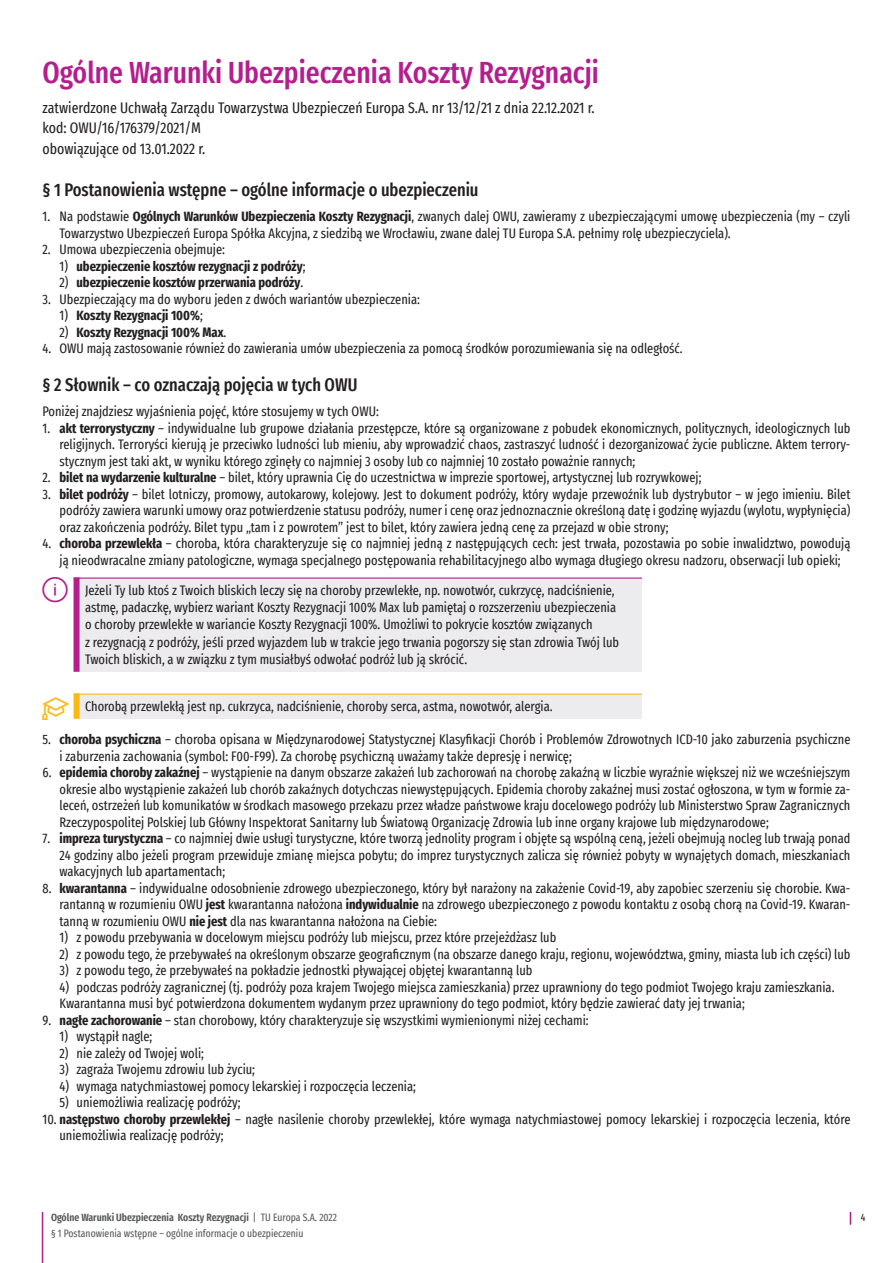
<style>
.page{position:relative;width:893px;height:1263px;background:#fff}
.page>*{position:absolute;margin:0;border:0;box-sizing:border-box;transform-origin:0 0}
.t1{font:500 extra-condensed 30px "Fira Sans";color:#b41e8d}
.t2{font:500 extra-condensed 18px "Fira Sans";color:#231f20}
.t3{font:extra-condensed 15px/20.7px "Fira Sans";color:#231f20}
.t4{font:extra-condensed 13.5px/16.5px "Fira Sans";color:#231f20}
.t5{font:700 extra-condensed 13.5px "Fira Sans";color:#231f20}
.t6{font:600 extra-condensed 10.5px "Fira Sans";color:#57585a}
.t7{font:extra-condensed 10.5px "Fira Sans";color:#57585a}
.t8{font:extra-condensed 10.5px "Fira Sans";color:#231f20}
.s1{font-weight:700}
.s2{font-weight:400}
.s3{font-family:"Segoe MDL2 Assets";font-stretch:normal;font-size:27px;color:#fcb814}
</style>
<div class="page">
<svg style="left:850px;top:1212px;width:1px;height:13px"></svg>
<hr style="left:42px;top:1212px;width:1px;height:51px;background:#b41e8d">
<div style="left:77px;top:578px;width:565px;height:94px;background:#ececee"></div>
<div style="left:74px;top:577px;width:6px;height:95px;background:#b41e8d"></div>
<hr style="left:74px;top:577px;width:568px;height:2px;background:#b41e8d">
<div style="left:77px;top:694px;width:565px;height:25px;background:#ececee"></div>
<div style="left:74px;top:693px;width:6px;height:26px;background:#fcb814"></div>
<hr style="left:74px;top:693px;width:568px;height:2px;background:#fcb814">
<h1 class="t1" style="left:43px;top:49px;width:558px">Ogólne Warunki Ubezpieczenia Koszty Rezygnacji</h1>
<p class="t3" style="left:43px;top:97px;width:553px">zatwierdzone Uchwałą Zarządu Towarzystwa Ubezpieczeń Europa S.A. nr 13/12/21 z dnia 22.12.2021 r. kod: OWU/16/176379/2021/M<br>obowiązujące od 13.01.2022 r.</p>
<h2 class="t2" style="left:43px;top:176px;width:437px">§ 1 Postanowienia wstępne – ogólne informacje o ubezpieczeniu</h2>
<p class="t4" style="left:60px;top:208px;width:792px;text-indent:-17px">1. Na podstawie <span class="s1">Ogólnych Warunków Ubezpieczenia Koszty Rezygnacji</span>, zwanych dalej OWU, zawieramy z ubezpieczającymi umowę ubezpieczenia (my – czyli<br>Towarzystwo Ubezpieczeń Europa Spółka Akcyjna, z siedzibą we Wrocławiu, zwane dalej TU Europa S.A. pełnimy rolę ubezpieczyciela).</p>
<p class="t4" style="left:43px;top:241px;width:184px">2. Umowa ubezpieczenia obejmuje:</p>
<p class="t5" style="left:60px;top:255px;width:248px"><span class="s2">1)</span> ubezpieczenie kosztów rezygnacji z podróży<span class="s2">;</span></p>
<p class="t5" style="left:60px;top:271px;width:245px"><span class="s2">2)</span> ubezpieczenie kosztów przerwania podróży<span class="s2">.</span></p>
<p class="t4" style="left:43px;top:291px;width:379px">3. Ubezpieczający ma do wyboru jeden z dwóch wariantów ubezpieczenia:</p>
<p class="t5" style="left:60px;top:304px;width:145px"><span class="s2">1)</span> Koszty Rezygnacji 100%<span class="s2">;</span></p>
<p class="t5" style="left:60px;top:321px;width:168px"><span class="s2">2)</span> Koszty Rezygnacji 100% Max<span class="s2">.</span></p>
<p class="t4" style="left:43px;top:340px;width:642px">4. OWU mają zastosowanie również do zawierania umów ubezpieczenia za pomocą środków porozumiewania się na odległość.</p>
<h2 class="t2" style="left:43px;top:371px;width:316px">§ 2 Słownik – co oznaczają pojęcia w tych OWU</h2>
<p class="t4" style="left:43px;top:403px;width:338px">Poniżej znajdziesz wyjaśnienia pojęć, które stosujemy w tych OWU:</p>
<p class="t4" style="left:60px;top:420px;width:792px;text-align:justify;text-indent:-17px">1. <span class="s1">akt terrorystyczny</span> – indywidualne lub grupowe działania przestępcze, które są organizowane z pobudek ekonomicznych, politycznych, ideologicznych lub religijnych. Terroryści kierują je przeciwko ludności lub mieniu, aby wprowadzić chaos, zastraszyć ludność i dezorganizować życie publiczne. Aktem terrory&shy;stycznym jest taki akt, w wyniku którego zginęły co najmniej 3 osoby lub co najmniej 10 zostało poważnie rannych;</p>
<p class="t4" style="left:43px;top:469px;width:661px">2. <span class="s1">bilet na wydarzenie kulturalne</span> – bilet, który uprawnia Cię do uczestnictwa w imprezie sportowej, artystycznej lub rozrywkowej;</p>
<p class="t4" style="left:60px;top:486px;width:792px;text-align:justify;text-indent:-17px">3. <span class="s1">bilet podróży</span> – bilet lotniczy, promowy, autokarowy, kolejowy. Jest to dokument podróży, który wydaje przewoźnik lub dystrybutor – w jego imieniu. Bilet podróży zawiera warunki umowy oraz potwierdzenie statusu podróży, numer i cenę oraz jednoznacznie określoną datę i godzinę wyjazdu (wylotu, wypłynięcia) oraz zakończenia podróży. Bilet typu „tam i z powrotem” jest to bilet, który zawiera jedną cenę za przejazd w obie strony;</p>
<p class="t4" style="left:43px;top:535px;width:809px;text-align:center">4. <span class="s1">choroba przewlekła</span> – choroba, która charakteryzuje się co najmniej jedną z następujących cech: jest trwała, pozostawia po sobie inwalidztwo, powodują ją nieodwracalne zmiany patologiczne, wymaga specjalnego postępowania rehabilitacyjnego albo wymaga długiego okresu nadzoru, obserwacji lub opieki;</p>
<p class="t4" style="left:85px;top:581px;width:536px;line-height:17.2px">Jeżeli Ty lub ktoś z Twoich bliskich leczy się na choroby przewlekłe, np. nowotwór, cukrzycę, nadciśnienie, astmę, padaczkę, wybierz wariant Koszty Rezygnacji 100% Max lub pamiętaj o rozszerzeniu ubezpieczenia o choroby przewlekłe w wariancie Koszty Rezygnacji 100%. Umożliwi to pokrycie kosztów związanych<br>z rezygnacją z podróży, jeśli przed wyjazdem lub w trakcie jego trwania pogorszy się stan zdrowia Twój lub Twoich bliskich, a w związku z tym musiałbyś odwołać podróż lub ją skrócić.</p>
<p class="t4" style="left:43px;top:698px;width:512px"><span class="s3">ê</span> Chorobą przewlekłą jest np. cukrzyca, nadciśnienie, choroby serca, astma, nowotwór, alergia.</p>
<p class="t4" style="left:60px;top:731px;width:792px;text-indent:-17px">5. <span class="s1">choroba psychiczna</span> – choroba opisana w Międzynarodowej Statystycznej Klasyfikacji Chorób i Problemów Zdrowotnych ICD-10 jako zaburzenia psychiczne i zaburzenia zachowania (symbol: F00-F99). Za chorobę psychiczną uważamy także depresję i nerwicę;</p>
<p class="t4" style="left:60px;top:764px;width:792px;text-align:justify;text-indent:-17px">6. <span class="s1">epidemia choroby zakaźnej</span> – wystąpienie na danym obszarze zakażeń lub zachorowań na chorobę zakaźną w liczbie wyraźnie większej niż we wcześniejszym okresie albo wystąpienie zakażeń lub chorób zakaźnych dotychczas niewystępujących. Epidemia choroby zakaźnej musi zostać ogłoszona, w tym w formie za&shy;leceń, ostrzeżeń lub komunikatów w środkach masowego przekazu przez władze państwowe kraju docelowego podróży lub Ministerstwo Spraw Zagranicznych Rzeczypospolitej Polskiej lub Główny Inspektorat Sanitarny lub Światową Organizację Zdrowia lub inne organy krajowe lub międzynarodowe;</p>
<p class="t4" style="left:60px;top:830px;width:792px;text-align:justify;text-indent:-17px">7. <span class="s1">impreza turystyczna</span> – co najmniej dwie usługi turystyczne, które tworzą jednolity program i objęte są wspólną ceną, jeżeli obejmują nocleg lub trwają ponad 24 godziny albo jeżeli program przewiduje zmianę miejsca pobytu; do imprez turystycznych zalicza się również pobyty w wynajętych domach, mieszkaniach wakacyjnych lub apartamentach;</p>
<p class="t4" style="left:60px;top:880px;width:792px;text-align:justify;text-indent:-17px">8. <span class="s1">kwarantanna</span> – indywidualne odosobnienie zdrowego ubezpieczonego, który był narażony na zakażenie Covid-19, aby zapobiec szerzeniu się chorobie. Kwa&shy;rantanną w rozumieniu OWU <span class="s1">jest</span> kwarantanna nałożona <span class="s1">indywidualnie</span> na zdrowego ubezpieczonego z powodu kontaktu z osobą chorą na Covid-19. Kwaran&shy;tanną w rozumieniu OWU <span class="s1">nie jest</span> dla nas kwarantanna nałożona na Ciebie:</p>
<p class="t4" style="left:60px;top:929px;width:498px">1) z powodu przebywania w docelowym miejscu podróży lub miejscu, przez które przejeżdżasz lub</p>
<p class="t4" style="left:60px;top:946px;width:792px">2) z powodu tego, że przebywałeś na określonym obszarze geograficznym (na obszarze danego kraju, regionu, województwa, gminy, miasta lub ich części) lub</p>
<p class="t4" style="left:60px;top:962px;width:474px">3) z powodu tego, że przebywałeś na pokładzie jednostki pływającej objętej kwarantanną lub</p>
<p class="t4" style="left:60px;top:979px;width:776px">4) podczas podróży zagranicznej (tj. podróży poza krajem Twojego miejsca zamieszkania) przez uprawniony do tego podmiot Twojego kraju zamieszkania.<br>Kwarantanna musi być potwierdzona dokumentem wydanym przez uprawniony do tego podmiot, który będzie zawierać daty jej trwania;</p>
<p class="t4" style="left:43px;top:1012px;width:548px">9. <span class="s1">nagłe zachorowanie</span> – stan chorobowy, który charakteryzuje się wszystkimi wymienionymi niżej cechami:</p>
<p class="t4" style="left:60px;top:1028px;width:94px">1) wystąpił nagle;</p>
<p class="t4" style="left:60px;top:1045px;width:146px">2) nie zależy od Twojej woli;</p>
<p class="t4" style="left:60px;top:1061px;width:197px">3) zagraża Twojemu zdrowiu lub życiu;</p>
<p class="t4" style="left:60px;top:1078px;width:358px">4) wymaga natychmiastowej pomocy lekarskiej i rozpoczęcia leczenia;</p>
<p class="t4" style="left:60px;top:1094px;width:183px">5) uniemożliwia realizację podróży;</p>
<p class="t4" style="left:60px;top:1111px;width:792px;text-indent:-17px">10. <span class="s1">następstwo choroby przewlekłej</span> – nagłe nasilenie choroby przewlekłej, które wymaga natychmiastowej pomocy lekarskiej i rozpoczęcia leczenia, które uniemożliwia realizację podróży;</p>
<p class="t6" style="left:51px;top:1209px;width:287px">Ogólne Warunki Ubezpieczenia Koszty Rezygnacji <span class="s2">| TU Europa S.A. 2022</span></p>
<p class="t8" style="left:861px;top:1210px;width:6px">4</p>
<p class="t7" style="left:51px;top:1225px;width:254px">§ 1 Postanowienia wstępne – ogólne informacje o ubezpieczeniu</p>
</div>
